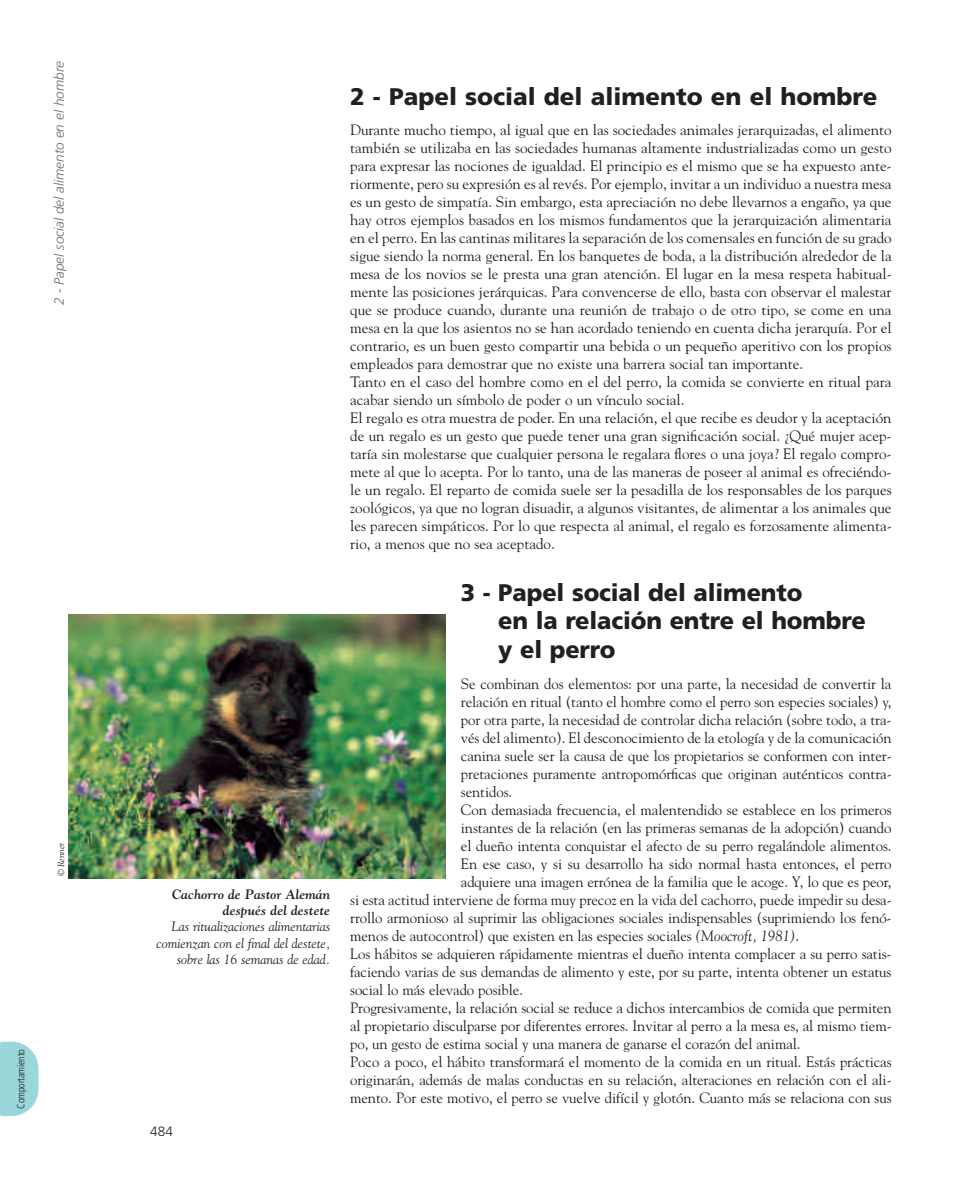
<style>
.page{position:relative;width:978px;height:1191px;background:#fff}
.page>*{position:absolute;margin:0;border:0;box-sizing:border-box;transform-origin:0 0}
.t1{font:900 24px/28.8px "Frutiger";letter-spacing:-.005em;color:#231f20}
.t2{font:15px/18px "Goudy";color:#231f20}
.t3{font:italic 13.5px/16.2px "Goudy";color:#231f20;text-align:right}
.t4{font:italic 700 13.5px/16.2px "Goudy";color:#231f20;text-align:right}
.t5{font:italic 300 13.5px "Frutiger";color:#6c6d70}
.t6{font:300 13.5px "Frutiger";color:#231f20}
.t7{font:300 condensed 10.5px "Frutiger";letter-spacing:-.015em;color:#231f20;scale:.95 1}
.t8{font:italic 9px "Goudy";color:#231f20}
.s1{font-style:italic}
</style>
<div class="page">
<svg style="left:0;top:1041px;width:38px;height:75px;background:#a4dbdf"></svg>
<img style="left:68px;top:615px;width:378px;height:263px">
<p class="t5" style="left:54px;top:305px;width:245px;rotate:-90deg">2 - Papel social del alimento en el hombre</p>
<p class="t8" style="left:56px;top:876px;width:35px;rotate:-90deg">© Renner</p>
<p class="t7" style="left:16px;top:1108px;width:64px;rotate:-90deg">Comportamiento</p>
<p class="t4" style="left:172px;top:886px;width:159px">Cachorro de Pastor Alemán después del destete</p>
<p class="t3" style="left:156px;top:918px;width:175px">Las ritualizaciones alimentarias comienzan con el final del destete, sobre las 16 semanas de edad.</p>
<p class="t6" style="left:150px;top:1126px;width:24px">484</p>
<h1 class="t1" style="left:350px;top:84px;width:529px">2 - Papel social del alimento en el hombre</h1>
<p class="t2" style="left:350px;top:121px;width:543px">Durante mucho tiempo, al igual que en las sociedades animales jerarquizadas, el alimento también se utilizaba en las sociedades humanas altamente industrializadas como un gesto para expresar las nociones de igualdad. El principio es el mismo que se ha expuesto ante&shy;riormente, pero su expresión es al revés. Por ejemplo, invitar a un individuo a nuestra mesa es un gesto de simpatía. Sin embargo, esta apreciación no debe llevarnos a engaño, ya que hay otros ejemplos basados en los mismos fundamentos que la jerarquización alimentaria en el perro. En las cantinas militares la separación de los comensales en función de su grado sigue siendo la norma general. En los banquetes de boda, a la distribución alrededor de la mesa de los novios se le presta una gran atención. El lugar en la mesa respeta habitual&shy;mente las posiciones jerárquicas. Para convencerse de ello, basta con observar el malestar que se produce cuando, durante una reunión de trabajo o de otro tipo, se come en una mesa en la que los asientos no se han acordado teniendo en cuenta dicha jerarquía. Por el contrario, es un buen gesto compartir una bebida o un pequeño aperitivo con los propios empleados para demostrar que no existe una barrera social tan importante.<br>Tanto en el caso del hombre como en el del perro, la comida se convierte en ritual para acabar siendo un símbolo de poder o un vínculo social.<br>El regalo es otra muestra de poder. En una relación, el que recibe es deudor y la aceptación de un regalo es un gesto que puede tener una gran significación social. ¿Qué mujer acep&shy;taría sin molestarse que cualquier persona le regalara flores o una joya? El regalo compro&shy;mete al que lo acepta. Por lo tanto, una de las maneras de poseer al animal es ofreciéndo&shy;le un regalo. El reparto de comida suele ser la pesadilla de los responsables de los parques zoológicos, ya que no logran disuadir, a algunos visitantes, de alimentar a los animales que les parecen simpáticos. Por lo que respecta al animal, el regalo es forzosamente alimenta&shy;rio, a menos que no sea aceptado.</p>
<h1 class="t1" style="left:498px;top:579px;width:369px;text-indent:-37px">3 - Papel social del alimento<br>en la relación entre el hombre y el perro</h1>
<p class="t2" style="left:461px;top:674px;width:432px">Se combinan dos elementos: por una parte, la necesidad de convertir la</p>
<p class="t2" style="left:461px;top:692px;width:432px">relación en ritual (tanto el hombre como el perro son especies sociales) y,</p>
<p class="t2" style="left:461px;top:710px;width:432px">por otra parte, la necesidad de controlar dicha relación (sobre todo, a tra-</p>
<p class="t2" style="left:461px;top:728px;width:432px">vés del alimento). El desconocimiento de la etología y de la comunicación</p>
<p class="t2" style="left:461px;top:746px;width:432px">canina suele ser la causa de que los propietarios se conformen con inter-</p>
<p class="t2" style="left:461px;top:764px;width:432px">pretaciones puramente antropomórficas que originan auténticos contra-</p>
<p class="t2" style="left:461px;top:782px;width:53px">sentidos.</p>
<p class="t2" style="left:461px;top:800px;width:432px">Con demasiada frecuencia, el malentendido se establece en los primeros</p>
<p class="t2" style="left:461px;top:818px;width:432px">instantes de la relación (en las primeras semanas de la adopción) cuando</p>
<p class="t2" style="left:461px;top:836px;width:432px">el dueño intenta conquistar el afecto de su perro regalándole alimentos.</p>
<p class="t2" style="left:461px;top:854px;width:432px">En ese caso, y si su desarrollo ha sido normal hasta entonces, el perro</p>
<p class="t2" style="left:461px;top:872px;width:432px">adquiere una imagen errónea de la familia que le acoge. Y, lo que es peor,</p>
<p class="t2" style="left:350px;top:890px;width:543px">si esta actitud interviene de forma muy precoz en la vida del cachorro, puede impedir su desa-</p>
<p class="t2" style="left:350px;top:908px;width:543px">rrollo armonioso al suprimir las obligaciones sociales indispensables (suprimiendo los fenó-</p>
<p class="t2" style="left:350px;top:926px;width:451px">menos de autocontrol) que existen en las especies sociales <span class="s1">(Moocroft, 1981)</span>.</p>
<p class="t2" style="left:350px;top:944px;width:543px">Los hábitos se adquieren rápidamente mientras el dueño intenta complacer a su perro satis-</p>
<p class="t2" style="left:350px;top:962px;width:543px">faciendo varias de sus demandas de alimento y este, por su parte, intenta obtener un estatus</p>
<p class="t2" style="left:350px;top:980px;width:174px">social lo más elevado posible.</p>
<p class="t2" style="left:350px;top:998px;width:543px">Progresivamente, la relación social se reduce a dichos intercambios de comida que permiten</p>
<p class="t2" style="left:350px;top:1016px;width:543px">al propietario disculparse por diferentes errores. Invitar al perro a la mesa es, al mismo tiem-</p>
<p class="t2" style="left:350px;top:1034px;width:452px">po, un gesto de estima social y una manera de ganarse el corazón del animal.</p>
<p class="t2" style="left:350px;top:1052px;width:543px">Poco a poco, el hábito transformará el momento de la comida en un ritual. Estás prácticas</p>
<p class="t2" style="left:350px;top:1070px;width:543px">originarán, además de malas conductas en su relación, alteraciones en relación con el ali-</p>
<p class="t2" style="left:350px;top:1088px;width:543px">mento. Por este motivo, el perro se vuelve difícil y glotón. Cuanto más se relaciona con sus</p>
</div>
